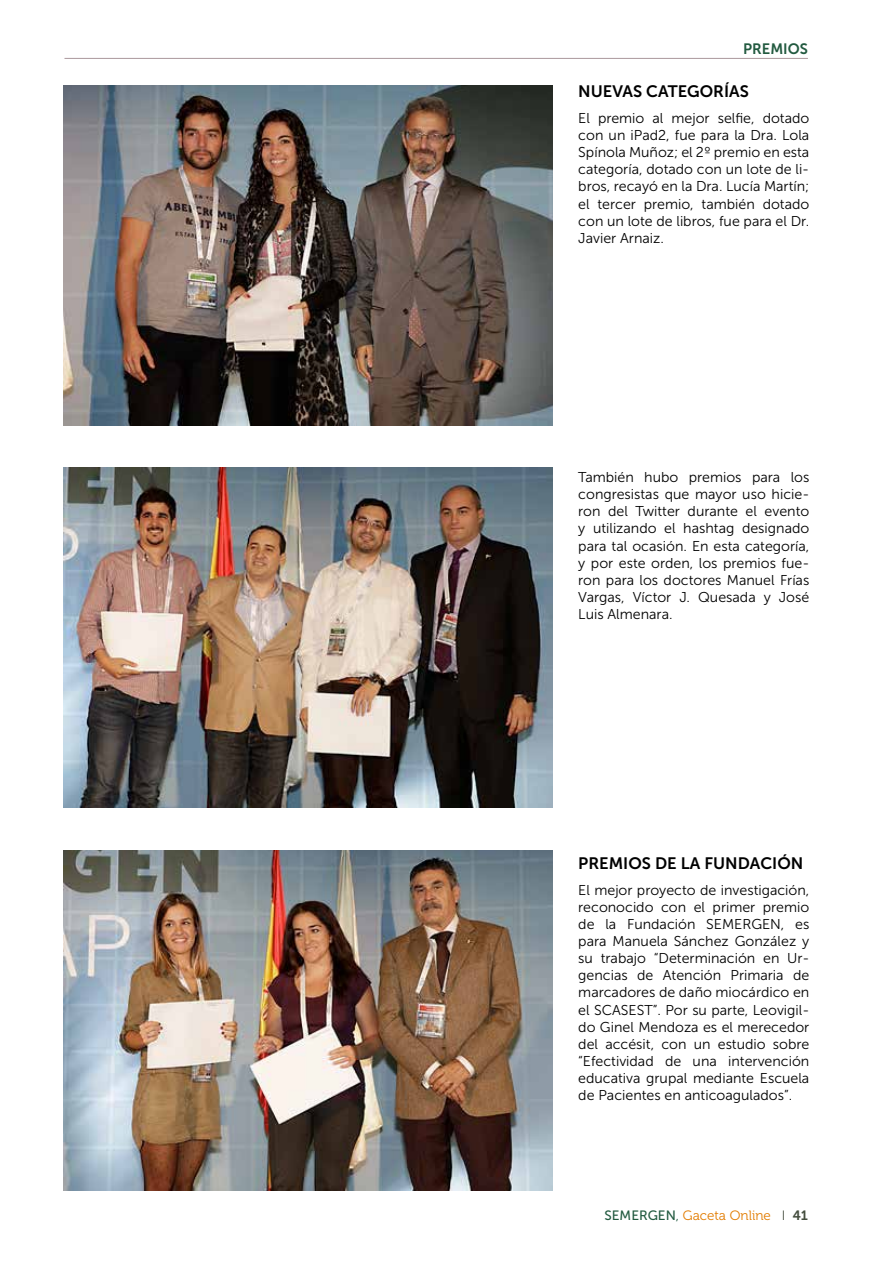
<style>
.page{position:relative;width:893px;height:1263px;background:#fff}
.page>*{position:absolute;margin:0;border:0;box-sizing:border-box;transform-origin:0 0}
.t1{font:16.5px "Museo Sans 700";color:#000}
.t2{font:15px "Museo Sans 700";color:#225a40}
.t3{font:14.25px/17.1px "Museo Sans 300";color:#000;text-align:justify}
.t4{font:13.5px "Museo 300";color:#e27c00}
.t5{font:13.5px "Museo Sans 500";color:#225a40}
.s1{font-family:"Museo Sans 300";color:#225a40}
.s2{font-family:"Museo Sans 300";color:#444d3e}
.s3{font-family:"Museo 700";color:#444d3e}
</style>
<div class="page">
<hr style="left:64px;top:58px;width:744px;height:1px;background:#ab989c">
<img style="left:64px;top:85px;width:489px;height:340px">
<img style="left:64px;top:468px;width:489px;height:340px">
<img style="left:64px;top:850px;width:489px;height:341px">
<p class="t2" style="left:743px;top:40px;width:10px">PRE</p>
<p class="t2" style="left:770px;top:40px;width:22px">MIOS</p>
<p class="t1" style="left:578px;top:83px;width:172px">N UEVAS CATEGORÍAS</p>
<p class="t3" style="left:578px;top:110px;width:233px">El premio al mejor selfie, dotado con un iPad2, fue para la Dra. Lola Spínola Muñoz; el 2º premio en esta categoría, dotado con un lote de li&shy;bros, recayó en la Dra. Lucía Martín; el tercer premio, también dotado con un lote de libros, fue para el Dr.<br>Javier Arnaiz.</p>
<p class="t3" style="left:578px;top:469px;width:233px">También hubo premios para los congresistas que mayor uso hicie&shy;ron del Twitter durante el evento y utilizando el hashtag designado para tal ocasión. En esta categoría, y por este orden, los premios fue&shy;ron para los doctores Manuel Frías Vargas, Víctor J. Quesada y José Luis Almenara.</p>
<p class="t1" style="left:578px;top:854px;width:227px">PREMIOS DE LA FUNDACIÓN</p>
<p class="t3" style="left:578px;top:881px;width:233px">El mejor proyecto de investigación, reconocido con el primer premio de la Fundación SEMERGEN, es para Manuela Sánchez González y su trabajo “Determinación en Ur&shy;gencias de Atención Primaria de marcadores de daño miocárdico en el SCASEST”. Por su parte, Leovigil&shy;do Ginel Mendoza es el merecedor del accésit, con un estudio sobre “Efectividad de una intervención educativa grupal mediante Escuela de Pacientes en anticoagulados”.</p>
<p class="t5" style="left:604px;top:1208px;width:18px">SEMERGEN</p>
<p class="t4" style="left:676px;top:1208px;width:133px"><span class="s1">,</span> Gaceta Online <span class="s2">I</span> <span class="s3">41</span></p>
</div>
